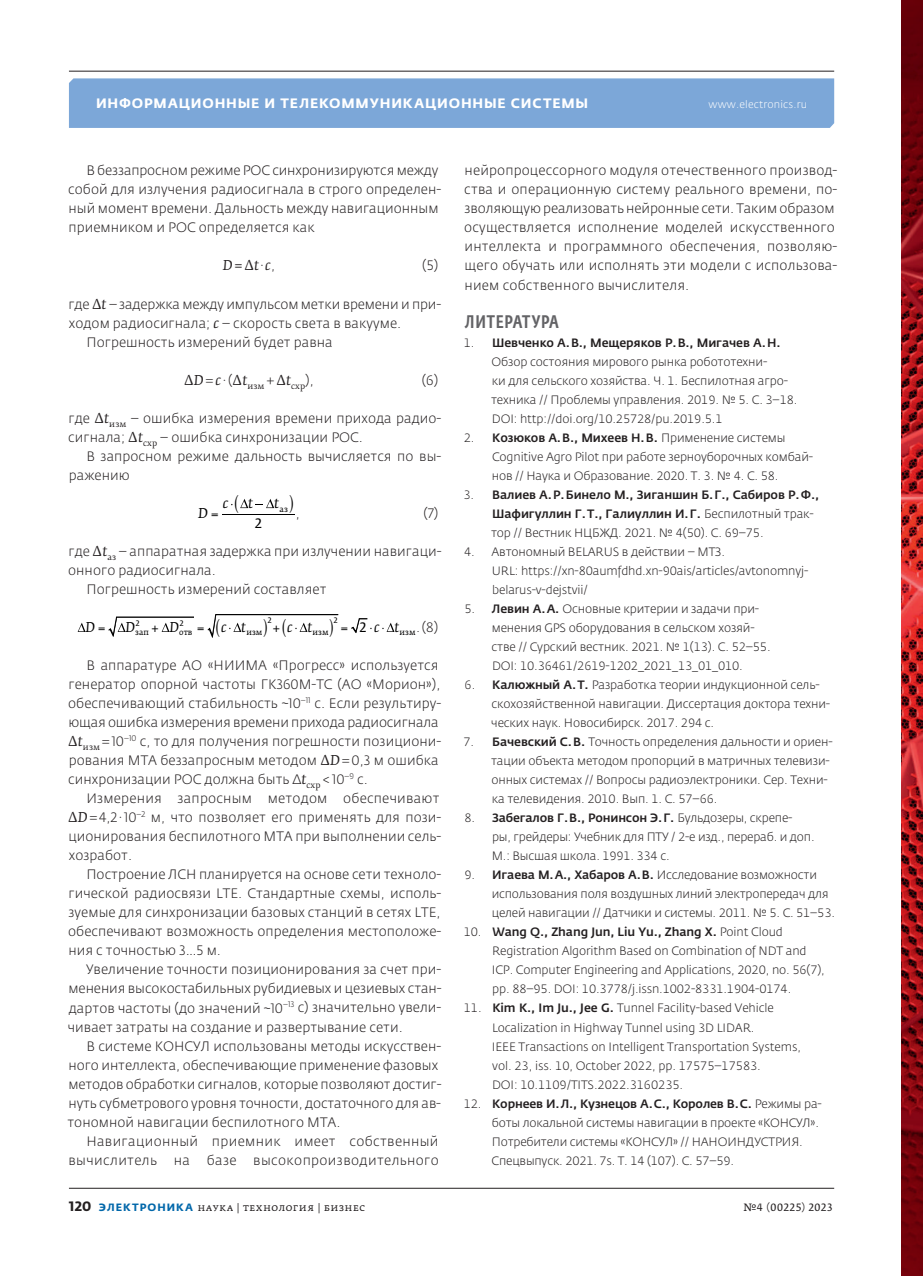
<style>
.page{position:relative;width:923px;height:1276px;background:#fff}
.page>*{position:absolute;margin:0;border:0;box-sizing:border-box;transform-origin:0 0}
.t1{font:500 18px "Fedra Sans Cond Pro";letter-spacing:.045em;color:#636366}
.t2{font:300 13.5px/19px "Fedra Sans Pro";letter-spacing:.005em;color:#231f20}
.t3{font:300 13.5px/19px "Fedra Sans Pro";letter-spacing:.03em;color:#231f20;text-align:right}
.t4{font:700 13.5px "Fedra Sans Alt Pro";letter-spacing:.06em;color:#fff}
.t5{font:italic 13.5px "Fedra Serif B Pro";color:#231f20}
.t6{font:italic 13.5px "Fedra Serif B Pro";color:#000}
.t7{font:13.5px "Fedra Serif A Pro";color:#000}
.t8{font:300 12px/19px "Fedra Sans Pro";letter-spacing:-.01em;color:#231f20}
.t9{font:500 12px/19px "Fedra Sans Pro";letter-spacing:-.01em;color:#231f20}
.t10{font:10.5px "Fedra Serif A Pro";letter-spacing:.035em;color:#231f20}
.t11{font:300 10.5px "Fedra Sans Pro";letter-spacing:.015em;color:#fff}
.t12{font:7.8px "Fedra Serif A Pro";color:#000}
.s1{font-style:normal}
.s2{font-family:"Fedra Sans Pro";font-weight:300;font-style:normal}
.s3{font-family:"Fedra Serif B Pro";font-weight:400}
.s4{font-family:"Fedra Serif B Pro";font-weight:400;font-style:italic}
.s5{font-family:"Fedra Serif A Pro";font-weight:400;color:#000}
.s6{font-family:"Fedra Serif B Pro";font-weight:400;font-style:italic;color:#000}
.s7{font-weight:500}
.s8{font-weight:300}
.s9{font-family:"Fedra Sans Pro";font-weight:700;font-size:13.5px}
.s10{font-family:"Fedra Sans Alt Pro";font-weight:700;color:#0067aa}
</style>
<div class="page">
<div style="left:69px;top:78px;width:765px;height:50px;background:#7ca7d8"></div>
<hr style="left:69px;top:71px;width:765px;height:1px;background:#231f20">
<hr style="left:69px;top:1188px;width:765px;height:1px;background:#231f20">
<svg style="left:256px;top:499px;width:18px;height:9px"></svg>
<hr style="left:222px;top:514px;width:73px;height:1px;background:#000">
<svg style="left:78px;top:622px;width:8px;height:10px"></svg>
<svg style="left:382px;top:622px;width:12px;height:10px"></svg>
<img style="left:901px;top:0;width:22px;height:1276px">
<svg style="left:231px;top:499px;width:17px;height:10px"></svg>
<svg style="left:108px;top:614px;width:263px;height:23px"></svg>
<p class="t4" style="left:96px;top:95px;width:494px">ИНФОРМАЦИОННЫЕ И ТЕЛЕКОММУНИКАЦИОННЫЕ СИСТЕМЫ</p>
<p class="t11" style="left:708px;top:98px;width:100px">www.electronics.ru</p>
<p class="t2" style="left:68px;top:161px;width:375px;text-indent:18px">В беззапросном режиме РОС синхронизируются между собой для излучения радиосигнала в строго определен&shy;ный момент времени. Дальность между навигационным приемником и РОС определяется как</p>
<p class="t5" style="left:223px;top:257px;width:54px">D<span class="s1">=Δ</span>t<span class="s2">·</span>c<span class="s2">,</span></p>
<p class="t2" style="left:422px;top:256px;width:17px">(5)</p>
<p class="t2" style="left:68px;top:294px;width:374px">где <span class="s3">Δ</span><span class="s4">t</span> – задержка между импульсом метки времени и при-</p>
<p class="t2" style="left:69px;top:313px;width:334px">ходом радиосигнала; <span class="s4">с</span> – скорость света в вакууме.</p>
<p class="t2" style="left:86px;top:332px;width:248px">Погрешность измерений будет равна</p>
<p class="t2" style="left:184px;top:370px;width:131px"><span class="s3">Δ</span><span class="s4">D</span>=<span class="s4">c</span> ∙(<span class="s3">Δ</span><span class="s4">t</span><sub>изм</sub> +<span class="s3">Δ</span><span class="s4">t</span><sub>схр</sub>),</p>
<p class="t2" style="left:422px;top:370px;width:18px">(6)</p>
<p class="t2" style="left:68px;top:408px;width:375px">где <span class="s3">Δ</span><span class="s4">t</span><sub>изм</sub> – ошибка измерения времени прихода радио&shy;сигнала; <span class="s3">Δ</span><span class="s4">t</span><sub>схр</sub> – ошибка синхронизации РОС.</p>
<p class="t2" style="left:69px;top:446px;width:374px;text-indent:18px">В запросном режиме дальность вычисляется по вы&shy;ражению</p>
<p class="t6" style="left:198px;top:504px;width:11px">D</p>
<p class="t6" style="left:223px;top:495px;width:7px">c</p>
<p class="t6" style="left:248px;top:495px;width:7px">t</p>
<p class="t12" style="left:274px;top:504px;width:15px"><sup>t</sup>аз</p>
<p class="t7" style="left:255px;top:515px;width:8px">2</p>
<p class="t2" style="left:296px;top:503px;width:6px">,</p>
<p class="t2" style="left:423px;top:503px;width:16px">(7)</p>
<p class="t2" style="left:68px;top:541px;width:374px">где <span class="s3">Δ</span><span class="s4">t</span><sub>аз</sub> – аппаратная задержка при излучении навигаци-</p>
<p class="t2" style="left:68px;top:560px;width:149px">онного радиосигнала.</p>
<p class="t2" style="left:86px;top:579px;width:242px">Погрешность измерений составляет</p>
<p class="t6" style="left:85px;top:619px;width:11px">D</p>
<p class="t12" style="left:125px;top:628px;width:25px"><sup>D</sup>зап</p>
<p class="t12" style="left:268px;top:616px;width:5px">2</p>
<p class="t12" style="left:334px;top:616px;width:5px">2</p>
<p class="t12" style="left:136px;top:618px;width:5px">2</p>
<p class="t12" style="left:169px;top:628px;width:24px"><sup>D</sup>отв</p>
<p class="t12" style="left:180px;top:618px;width:5px">2</p>
<p class="t12" style="left:221px;top:628px;width:43px"><sup>c</sup> <sup>t</sup>изм</p>
<p class="t2" style="left:360px;top:618px;width:80px"><span class="s5">2</span> <span class="s6">c t</span><sub>изм</sub>.(8)</p>
<p class="t2" style="left:68px;top:656px;width:375px;text-indent:18px">В аппаратуре АО «НИИМА «Прогресс» используется генератор опорной частоты ГК360М-ТС (АО «Морион»), обеспечивающий стабильность ~10<sup>–11</sup> с. Если результиру&shy;ющая ошибка измерения времени прихода радиосигнала <span class="s3">Δ</span><span class="s4">t</span><sub>изм</sub> =10<sup>–10</sup> с, то для получения погрешности позициони&shy;рования МТА беззапросным методом <span class="s3">Δ</span><span class="s4">D</span>=0,3 м ошибка синхронизации РОС должна быть Δ<span class="s4">t</span><sub>схр</sub> &lt;10<sup>–9</sup> с.</p>
<p class="t2" style="left:68px;top:789px;width:375px;text-indent:18px">Измерения запросным методом обеспечивают <span class="s3">Δ</span><span class="s4">D</span>=4,2 ∙10<sup>–2</sup> м, что позволяет его применять для пози&shy;ционирования беспилотного МТА при выполнении сель&shy;хозработ.</p>
<p class="t2" style="left:68px;top:865px;width:375px;text-align:justify;text-indent:18px">Построение ЛСН планируется на основе сети техноло&shy;гической радиосвязи LTE. Стандартные схемы, исполь&shy;зуемые для синхронизации базовых станций в сетях LTE, обеспечивают возможность определения местоположе&shy;ния с точностью 3…5 м.</p>
<p class="t2" style="left:68px;top:960px;width:375px;text-align:justify;text-indent:18px">Увеличение точности позиционирования за счет при&shy;менения высокостабильных рубидиевых и цезиевых стан&shy;дартов частоты (до значений ~10<sup>–13</sup> с) значительно увели&shy;чивает затраты на создание и развертывание сети.</p>
<p class="t2" style="left:67px;top:1036px;width:375px;text-indent:19px">В системе КОНСУЛ использованы методы искусствен&shy;ного интеллекта, обеспечивающие применение фазовых методов обработки сигналов, которые позволяют достиг&shy;нуть субметрового уровня точности, достаточного для ав&shy;тономной навигации беспилотного МТА.</p>
<p class="t3" style="left:68px;top:1131px;width:372px">Навигационный приемник имеет собственный вычислитель на базе высокопроизводительного</p>
<p class="t12" style="left:287px;top:628px;width:43px"><sup>c</sup> <sup>t</sup>изм</p>
<p class="t2" style="left:464px;top:161px;width:375px">нейропроцессорного модуля отечественного производ&shy;ства и операционную систему реального времени, по&shy;зволяющую реализовать нейронные сети. Таким образом осуществляется исполнение моделей искусственного интеллекта и программного обеспечения, позволяю&shy;щего обучать или исполнять эти модели с использова&shy;нием собственного вычислителя.</p>
<h1 class="t1" style="left:465px;top:310px;width:95px">ЛИТЕРАТУРА</h1>
<p class="t8" style="left:491px;top:333px;width:308px;text-indent:-27px">1. <span class="s7">Шевченко А.В., Мещеряков Р.В., Мигачев А.Н.<br></span>Обзор состояния мирового рынка робототехни-<br>ки для сельского хозяйства. Ч. 1. Беспилотная агро&shy;техника // Проблемы управления. 2019. № 5. С. 3–18.<br>DOI: http://doi.org/10.25728/pu.2019.5.1</p>
<p class="t8" style="left:492px;top:428px;width:323px;text-indent:-28px">2. <span class="s7">Козюков А.В., Михеев Н.В.</span> Применение системы<br>Cognitive Agro Pilot при работе зерноуборочных комбай&shy;нов // Наука и Образование. 2020. Т. 3. № 4. С. 58.</p>
<p class="t9" style="left:491px;top:485px;width:329px;text-indent:-28px"><span class="s8">3.</span> Валиев А.Р.Бинело М., Зиганшин Б.Г., Сабиров Р.Ф.,<br>Шафигуллин Г.Т., Галиуллин И.Г. <span class="s8">Беспилотный трак&shy;тор // Вестник НЦБЖД. 2021. № 4(50). С. 69–75.</span></p>
<p class="t8" style="left:492px;top:542px;width:318px;text-indent:-28px">4. Автономный BELARUS в действии – МТЗ.<br>URL: https://xn‑80aumfdhd.xn‑90ais/articles/avtonomnyj&shy;belarus-v-dejstvii/</p>
<p class="t8" style="left:491px;top:599px;width:281px;text-indent:-27px">5. <span class="s7">Левин А.А.</span> Основные критерии и задачи при&shy;менения GPS оборудования в сельском хозяй&shy;стве // Сурский вестник. 2021. № 1(13). С. 52–55.<br>DOI: 10.36461/2619‑1202_2021_13_01_010.</p>
<p class="t8" style="left:491px;top:675px;width:340px;text-indent:-27px">6. <span class="s7">Калюжный А.Т.</span> Разработка теории индукционной сель&shy;скохозяйственной навигации. Диссертация доктора техни&shy;ческих наук. Новосибирск. 2017. 294 с.</p>
<p class="t8" style="left:491px;top:732px;width:343px;text-indent:-27px">7. <span class="s7">Бачевский С.В.</span> Точность определения дальности и ориен&shy;тации объекта методом пропорций в матричных телевизи&shy;онных системах // Вопросы радиоэлектроники. Сер. Техни&shy;ка телевидения. 2010. Вып. 1. С. 57–66.</p>
<p class="t8" style="left:492px;top:808px;width:324px;text-indent:-27px">8. <span class="s7">Забегалов Г.В., Ронинсон Э.Г.</span> Бульдозеры, скрепе-<br>ры, грейдеры: Учебник для ПТУ / 2‑е изд., перераб. и доп.<br>М.: Высшая школа. 1991. 334 с.</p>
<p class="t8" style="left:492px;top:865px;width:345px;text-indent:-27px">9. <span class="s7">Игаева М.А., Хабаров А.В.</span> Исследование возможности использования поля воздушных линий электропередач для целей навигации // Датчики и системы. 2011. № 5. С. 51–53.</p>
<p class="t8" style="left:492px;top:922px;width:334px;text-indent:-28px">10. <span class="s7">Wang Q., Zhang Jun, Liu Yu., Zhang X.</span> Point Cloud Registration Algorithm Based on Combination of NDT and ICP. Computer Engineering and Applications, 2020, no. 56(7), pp. 88–95. DOI: 10.3778/j.issn.1002‑8331.1904‑0174.</p>
<p class="t8" style="left:492px;top:998px;width:310px;text-indent:-28px">11. <span class="s7">Kim K., Im Ju., Jee G.</span> Tunnel Facility-based Vehicle Localization in Highway Tunnel using 3D LIDAR.<br>IEEE Transactions on Intelligent Transportation Systems, vol. 23, iss. 10, October 2022, pp. 17575–17583.<br>DOI: 10.1109/TITS.2022.3160235.</p>
<p class="t8" style="left:491px;top:1094px;width:332px;text-indent:-28px">12. <span class="s7">Корнеев И.Л., Кузнецов А.С., Королев В.С.</span> Режимы ра&shy;боты локальной системы навигации в проекте «КОНСУЛ».<br>Потребители системы «КОНСУЛ» // НАНОИНДУСТРИЯ.<br>Спецвыпуск. 2021. 7s. Т. 14 (107). С. 57–59.</p>
<p class="t10" style="left:69px;top:1200px;width:298px"><span class="s9">120</span> <span class="s10">ЭЛЕКТРОНИКА</span> наука | технология | бизнес</p>
<p class="t10" style="left:743px;top:1200px;width:90px">№4 (00225) 2023</p>
</div>
